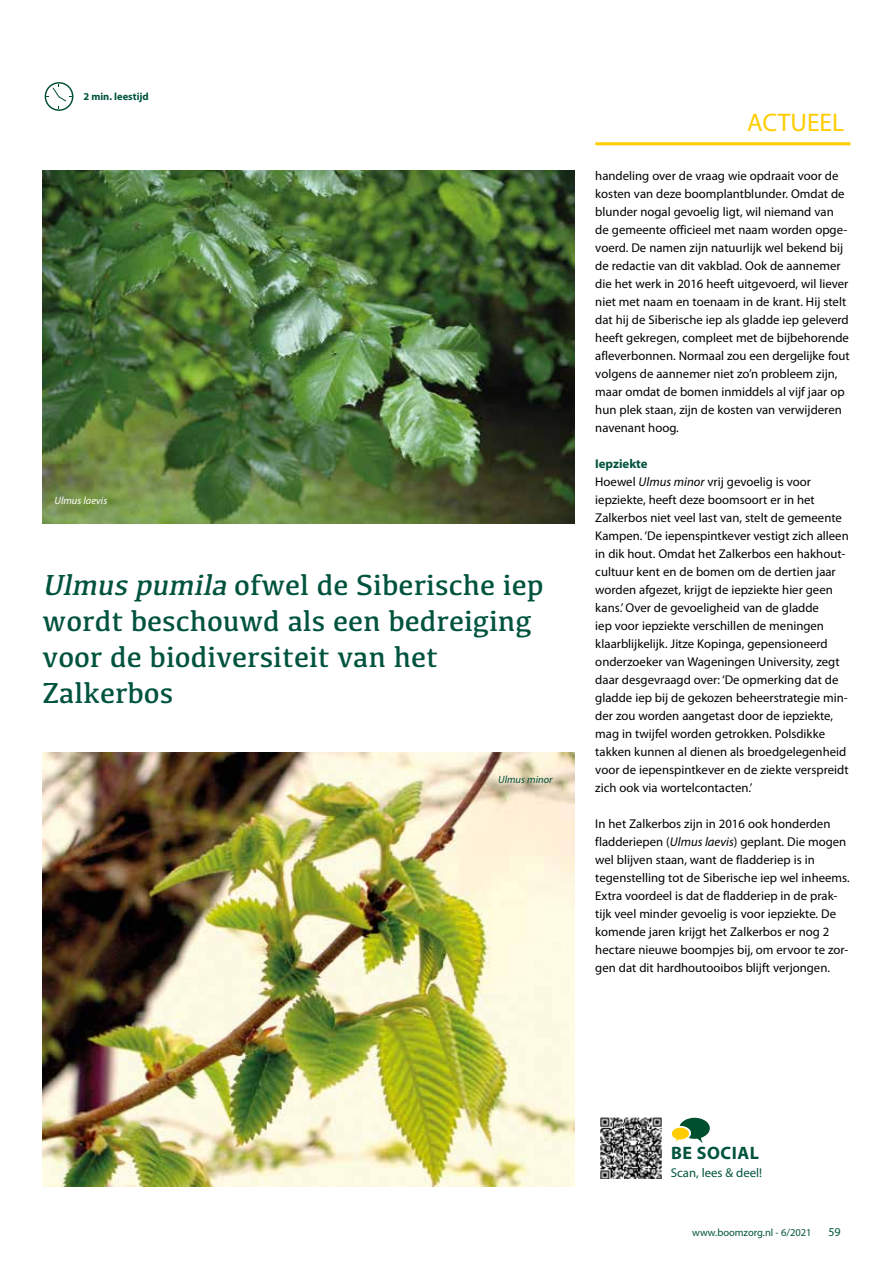
<style>
.page{position:relative;width:893px;height:1263px;background:#fff}
.page>*{position:absolute;margin:0;border:0;box-sizing:border-box;transform-origin:0 0}
.t1{font:30px/36px "Kefa";color:#00533d}
.t2{font:25.5px "Myriad Pro";color:#fc0}
.t3{font:700 18px "Myriad Pro";letter-spacing:.03em;color:#00533d}
.t4{font:12.75px/18px "Myriad Pro";color:#000}
.t5{font:12.75px "Myriad Pro";color:#00533d}
.t6{font:12px "Myriad Pro";color:#00533d}
.t7{font:10.5px "Myriad Pro";color:#00533d}
.t8{font:700 10.5px "Myriad Pro";color:#00533d}
.t9{font:italic 10.5px "Myriad Pro";color:#fff}
.t10{font:italic 10.5px "Myriad Pro";color:#00533d}
.s1{font-style:italic}
.s2{font-weight:700;color:#00533d}
</style>
<div class="page">
<hr style="left:595px;top:142px;width:255px;height:3px;background:#fc0">
<svg style="left:45px;top:82px;width:28px;height:29px"></svg>
<img style="left:43px;top:170px;width:531px;height:353px">
<img style="left:43px;top:753px;width:531px;height:433px">
<img style="left:600px;top:1117px;width:62px;height:62px">
<svg style="left:672px;top:1118px;width:38px;height:25px"></svg>
<p class="t8" style="left:83px;top:90px;width:67px">2 min. leestijd</p>
<p class="t9" style="left:55px;top:494px;width:54px">Ulmus laevis</p>
<h1 class="t1" style="left:43px;top:566px;width:502px"><span class="s1">Ulmus pumila</span> ofwel de Siberische iep wordt beschouwd als een bedreiging voor de biodiversiteit van het<br>Zalkerbos</h1>
<p class="t10" style="left:498px;top:773px;width:56px">Ulmus minor</p>
<h2 class="t2" style="left:747px;top:107px;width:99px">ACTUEEL</h2>
<p class="t4" style="left:595px;top:167px;width:256px">handeling over de vraag wie opdraait voor de kosten van deze boomplantblunder. Omdat de blunder nogal gevoelig ligt, wil niemand van de gemeente officieel met naam worden opge&shy;voerd. De namen zijn natuurlijk wel bekend bij de redactie van dit vakblad. Ook de aannemer die het werk in 2016 heeft uitgevoerd, wil liever niet met naam en toenaam in de krant. Hij stelt dat hij de Siberische iep als gladde iep geleverd heeft gekregen, compleet met de bijbehorende afleverbonnen. Normaal zou een dergelijke fout volgens de aannemer niet zo’n probleem zijn, maar omdat de bomen inmiddels al vijf jaar op hun plek staan, zijn de kosten van verwijderen navenant hoog.</p>
<p class="t4" style="left:595px;top:455px;width:255px"><span class="s2">Iepziekte<br></span>Hoewel <span class="s1">Ulmus minor</span> vrij gevoelig is voor iepziekte, heeft deze boomsoort er in het Zalkerbos niet veel last van, stelt de gemeente Kampen. ‘De iepenspintkever vestigt zich alleen in dik hout. Omdat het Zalkerbos een hakhout&shy;cultuur kent en de bomen om de dertien jaar worden afgezet, krijgt de iepziekte hier geen kans.’ Over de gevoeligheid van de gladde<br>iep voor iepziekte verschillen de meningen klaarblijkelijk. Jitze Kopinga, gepensioneerd onderzoeker van Wageningen University, zegt daar desgevraagd over: ‘De opmerking dat de gladde iep bij de gekozen beheerstrategie min&shy;der zou worden aangetast door de iepziekte, mag in twijfel worden getrokken. Polsdikke takken kunnen al dienen als broedgelegenheid voor de iepenspintkever en de ziekte verspreidt zich ook via wortelcontacten.’</p>
<p class="t4" style="left:595px;top:815px;width:256px">In het Zalkerbos zijn in 2016 ook honderden fladderiepen (<span class="s1">Ulmus laevis</span>) geplant. Die mogen wel blijven staan, want de fladderiep is in tegenstelling tot de Siberische iep wel inheems.<br>Extra voordeel is dat de fladderiep in de prak&shy;tijk veel minder gevoelig is voor iepziekte. De komende jaren krijgt het Zalkerbos er nog 2 hectare nieuwe boompjes bij, om ervoor te zor&shy;gen dat dit hardhoutooibos blijft verjongen.</p>
<h3 class="t3" style="left:671px;top:1141px;width:89px">BE SOCIAL</h3>
<p class="t5" style="left:671px;top:1165px;width:93px">Scan, lees &amp; deel!</p>
<p class="t7" style="left:692px;top:1226px;width:121px">www.boomzorg.nl - 6/2021</p>
<p class="t6" style="left:828px;top:1224px;width:14px">59</p>
</div>
